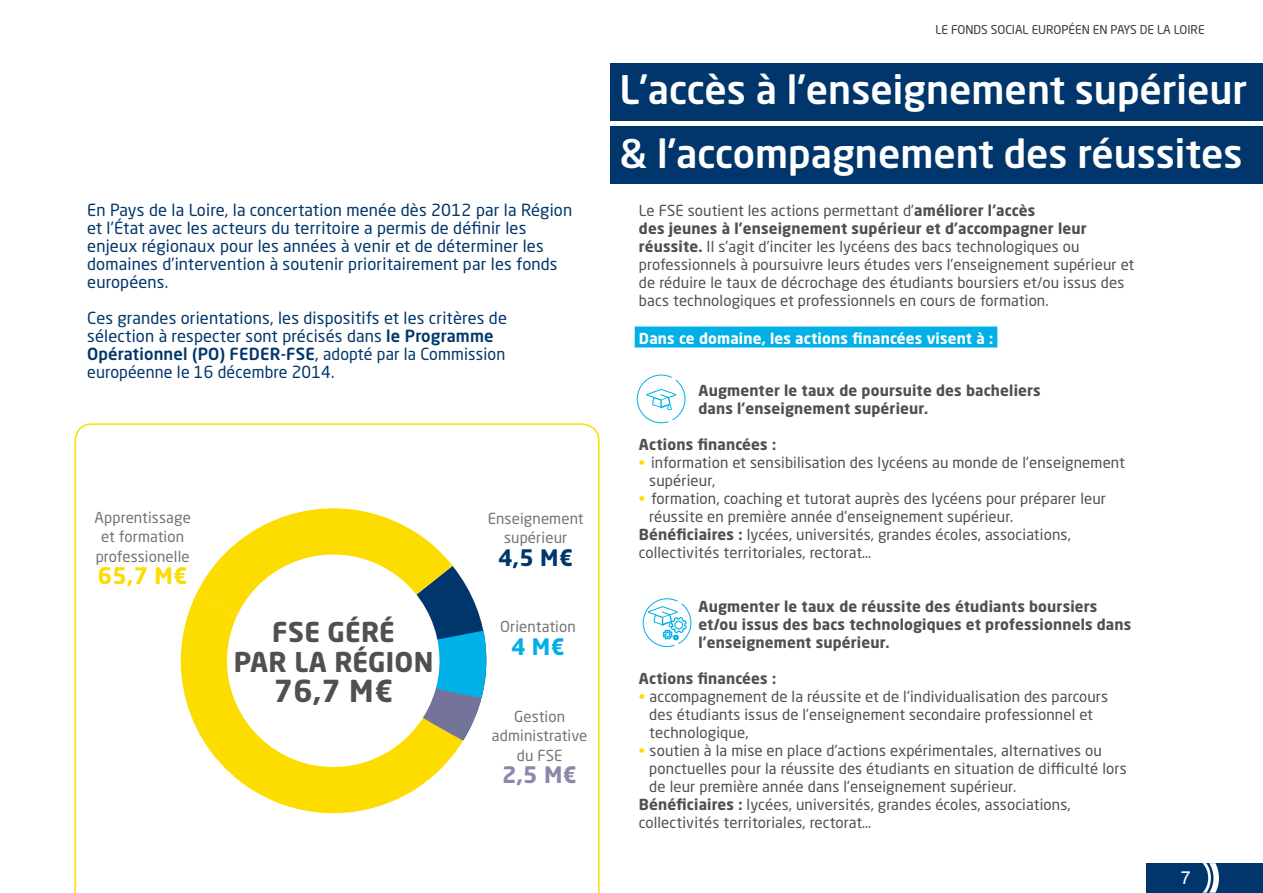
<style>
.page{position:relative;width:1263px;height:893px;background:#fff}
.page>*{position:absolute;margin:0;border:0;box-sizing:border-box;transform-origin:0 0}
.t1{font:500 39px/64.1px "Neo Sans Std";color:#fff}
.t2{font:700 30px "Neo Sans Std";color:#514f50}
.t3{font:700 27px/30px "Neo Sans Std";letter-spacing:.01em;color:#514f50;text-align:center}
.t4{font:700 22.5px "Neo Sans Std";color:#fddc00}
.t5{font:700 22.5px "Neo Sans Std";color:#00366b}
.t6{font:700 22.5px "Neo Sans Std";color:#8b89aa}
.t7{font:700 22.5px "Neo Sans Std";color:#00b0e6}
.t8{font:18px "Arial";color:#fff}
.t9{font:16.5px/18px "Neo Sans Std";letter-spacing:.01em;color:#00366b}
.t10{font:15px/18px "Neo Sans Std";letter-spacing:.01em;color:#514f50}
.t11{font:700 15px/18px "Neo Sans Std";letter-spacing:.01em;color:#514f50}
.t12{font:15px/19.5px "Neo Sans Std";letter-spacing:.01em;color:#757475;text-align:center}
.t13{font:700 15px "Neo Sans Std";letter-spacing:.01em;color:#fff}
.t14{font:12px "Neo Sans Std";color:#393738}
.s1{font-weight:500}
.s2{font-weight:700}
.s3{color:#fddc00}
</style>
<div class="page">
<div style="left:1146px;top:863px;width:117px;height:30px;background:#00366b"></div>
<svg style="left:1202px;top:863px;width:17px;height:30px"></svg>
<div style="left:610px;top:63px;width:653px;height:58px;background:#00366b"></div>
<div style="left:610px;top:126px;width:653px;height:58px;background:#00366b"></div>
<div style="left:635px;top:326px;width:362px;height:21px;background:#00b0e6"></div>
<svg style="left:74px;top:423px;width:526px;height:470px"></svg>
<svg style="left:162px;top:593px;width:253px;height:229px"></svg>
<svg style="left:197px;top:487px;width:300px;height:305px"></svg>
<svg style="left:212px;top:539px;width:242px;height:243px"></svg>
<svg style="left:636px;top:374px;width:50px;height:50px"></svg>
<svg style="left:642px;top:598px;width:50px;height:49px"></svg>
<p class="t9" style="left:87px;top:201px;width:487px">En Pays de la Loire, la concertation menée dès 2012 par la Région et l’État avec les acteurs du territoire a permis de définir les enjeux régionaux pour les années à venir et de déterminer les domaines d’intervention à soutenir prioritairement par les fonds européens.</p>
<p class="t9" style="left:87px;top:309px;width:421px">Ces grandes orientations, les dispositifs et les critères de sélection à respecter sont précisés dans <span class="s1">le Programme Opérationnel (PO) FEDER-FSE</span>, adopté par la Commission européenne le 16 décembre 2014.</p>
<p class="t12" style="left:95px;top:507px;width:98px">Apprentissage et formation professionelle</p>
<h3 class="t4" style="left:98px;top:562px;width:91px">65,7 M€</h3>
<h3 class="t3" style="left:234px;top:616px;width:201px">FSE GÉRÉ<br>PAR LA RÉGION</h3>
<h2 class="t2" style="left:274px;top:672px;width:121px">76,7 M€</h2>
<p class="t12" style="left:488px;top:508px;width:97px">Enseignement supérieur</p>
<h3 class="t5" style="left:498px;top:543px;width:77px">4,5 M€</h3>
<p class="t12" style="left:500px;top:617px;width:77px">Orientation</p>
<h3 class="t7" style="left:511px;top:632px;width:55px">4 M€</h3>
<p class="t12" style="left:492px;top:706px;width:97px">Gestion administrative du FSE</p>
<h3 class="t6" style="left:502px;top:760px;width:77px">2,5 M€</h3>
<p class="t14" style="left:935px;top:22px;width:271px">LE FONDS SOCIAL européen EN PAYS DE LA LOIRE</p>
<h1 class="t1" style="left:619px;top:57px;width:629px">L’accès à l’enseignement supérieur &amp; l’accompagnement des réussites</h1>
<p class="t10" style="left:639px;top:201px;width:497px">Le FSE soutient les actions permettant d’<span class="s2">améliorer l’accès<br>des jeunes à l’enseignement supérieur et d’accompagner leur réussite.</span> Il s’agit d’inciter les lycéens des bacs technologiques ou professionnels à poursuivre leurs études vers l’enseignement supérieur et de réduire le taux de décrochage des étudiants boursiers et/ou issus des bacs technologiques et professionnels en cours de formation.</p>
<p class="t13" style="left:639px;top:328px;width:356px">Dans ce domaine, les actions financées visent à :</p>
<p class="t11" style="left:698px;top:381px;width:344px">Augmenter le taux de poursuite des bacheliers dans l’enseignement supérieur.</p>
<p class="t11" style="left:639px;top:435px;width:139px">Actions financées :</p>
<p class="t10" style="left:649px;top:453px;width:477px;text-indent:-10px"><span class="s3">•</span> information et sensibilisation des lycéens au monde de l’enseignement supérieur,</p>
<p class="t10" style="left:639px;top:489px;width:469px"><span class="s3">•</span> formation, coaching et tutorat auprès des lycéens pour préparer leur</p>
<p class="t10" style="left:649px;top:507px;width:366px">réussite en première année d’enseignement supérieur.</p>
<p class="t10" style="left:639px;top:525px;width:433px"><span class="s2">Bénéficiaires :</span> lycées, universités, grandes écoles, associations,</p>
<p class="t10" style="left:639px;top:543px;width:234px">collectivités territoriales, rectorat…</p>
<p class="t11" style="left:698px;top:597px;width:434px">Augmenter le taux de réussite des étudiants boursiers et/ou issus des bacs technologiques et professionnels dans l’enseignement supérieur.</p>
<p class="t11" style="left:639px;top:669px;width:139px">Actions financées :</p>
<p class="t10" style="left:649px;top:687px;width:460px;text-indent:-10px"><span class="s3">•</span> accompagnement de la réussite et de l’individualisation des parcours des étudiants issus de l’enseignement secondaire professionnel et technologique,</p>
<p class="t10" style="left:639px;top:741px;width:464px"><span class="s3">•</span> soutien à la mise en place d’actions expérimentales, alternatives ou</p>
<p class="t10" style="left:649px;top:759px;width:479px">ponctuelles pour la réussite des étudiants en situation de difficulté lors</p>
<p class="t10" style="left:649px;top:777px;width:369px">de leur première année dans l’enseignement supérieur.</p>
<p class="t10" style="left:639px;top:795px;width:433px"><span class="s2">Bénéficiaires :</span> lycées, universités, grandes écoles, associations,</p>
<p class="t10" style="left:639px;top:813px;width:234px">collectivités territoriales, rectorat…</p>
<p class="t8" style="left:1181px;top:866px;width:12px">7</p>
</div>
